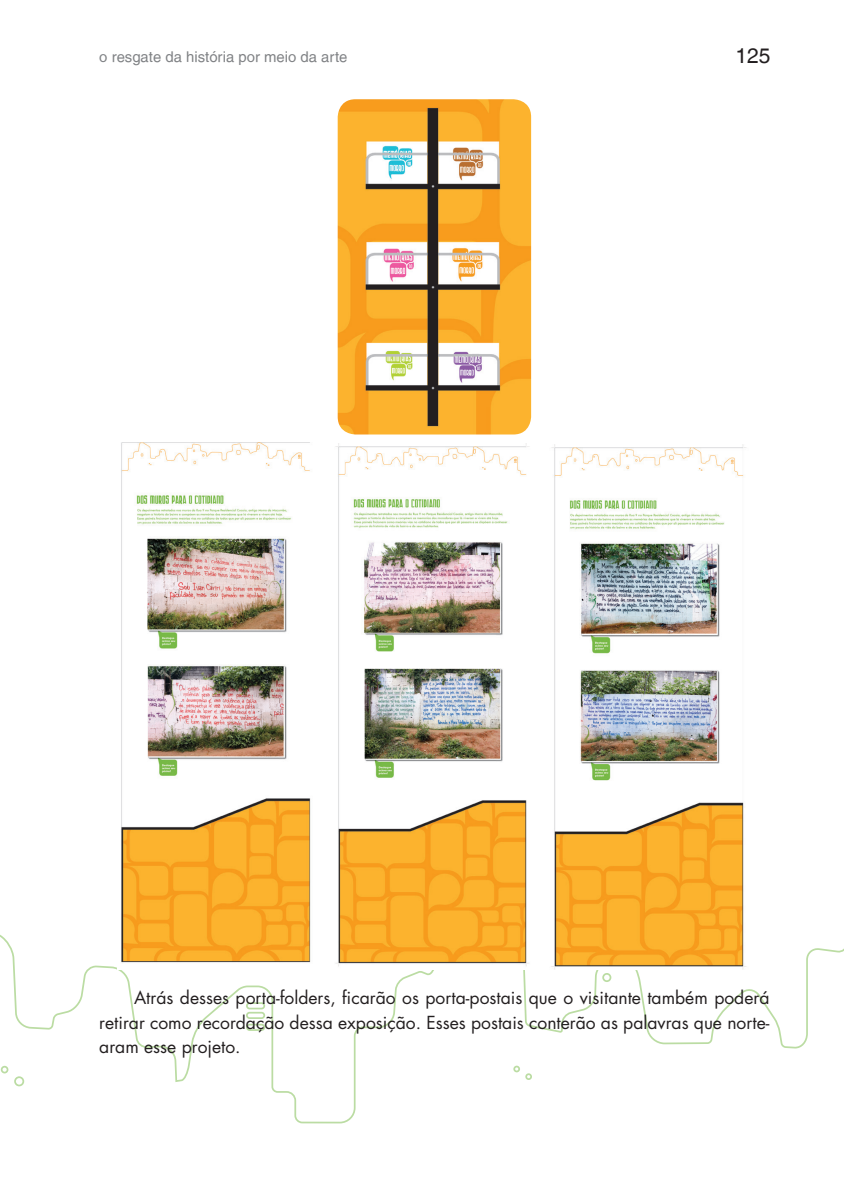
<style>
.page{position:relative;width:844px;height:1191px;background:#fff}
.page>*{position:absolute;margin:0;border:0;box-sizing:border-box;transform-origin:0 0}
.t1{font:21px "Helvetica LT";color:#231f20}
._01_Texto_geral{font:17.5px/24.5px "Futura Std";color:#231f20;text-align:justify}
.t2{font:14.88px "Helvetica LT";color:#808285}
</style>
<div class="page">
<svg style="left:0;top:935px;width:843px;height:189px"></svg>
<img style="left:118px;top:442px;width:199px;height:528px">
<img style="left:334px;top:444px;width:198px;height:526px">
<img style="left:549px;top:445px;width:201px;height:525px">
<img style="left:337px;top:99px;width:194px;height:335px">
<p class="t2" style="left:99px;top:48px;width:250px">o resgate da história por meio da arte</p>
<p class="t1" style="left:735px;top:43px;width:37px">125</p>
<p class="_01_Texto_geral" style="left:99px;top:985px;width:671px;text-indent:35px">Atrás desses porta-folders, ficarão os porta-postais que o visitante também poderá retirar como recordação dessa exposição. Esses postais conterão as palavras que norte&shy;aram esse projeto.</p>
</div>
